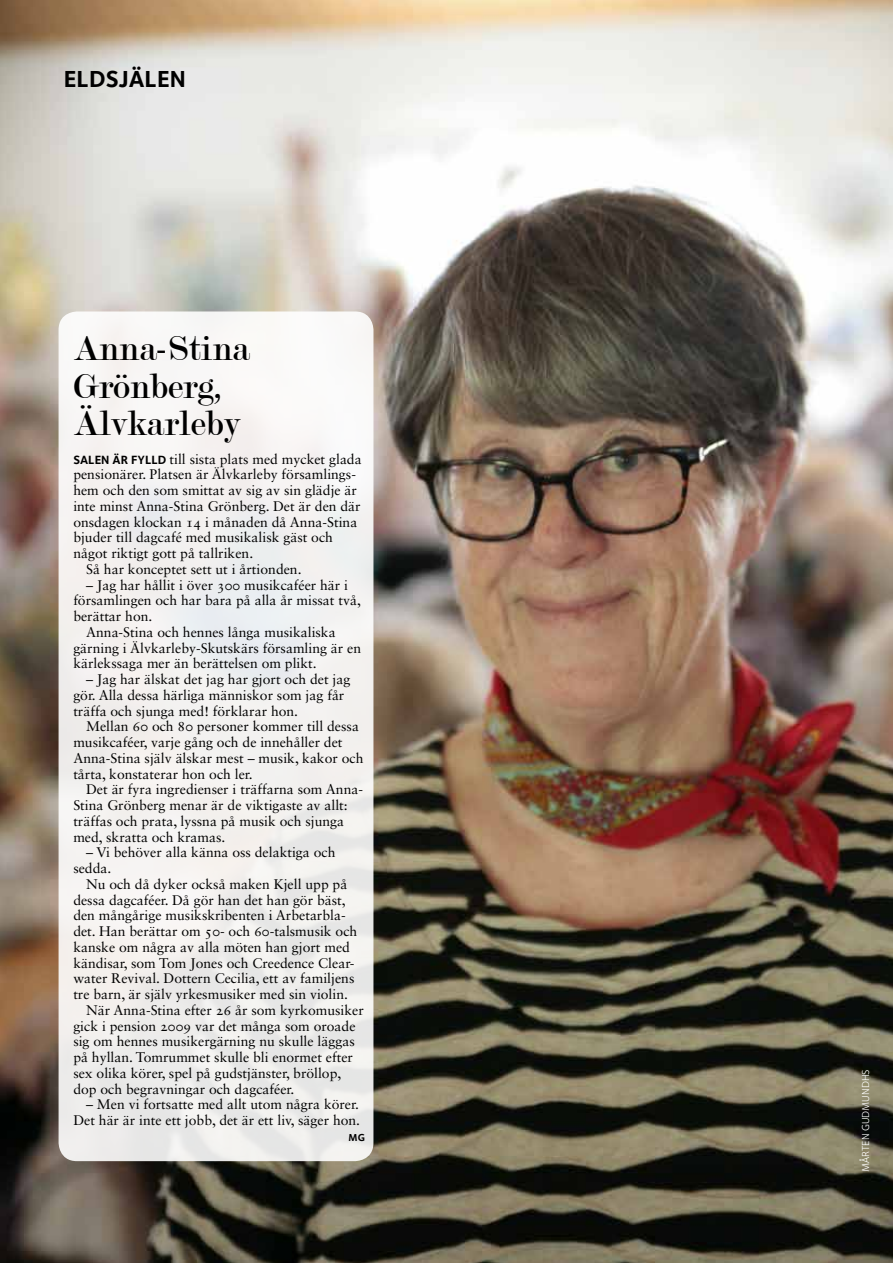
<style>
.page{position:relative;width:893px;height:1263px;background:#fff}
.page>*{position:absolute;margin:0;border:0;box-sizing:border-box;transform-origin:0 0}
.t1{font:37.5px/37.5px "Modern";color:#000}
.t2{font:700 24px "Foundry Sterling";color:#000}
.t3{font:13.95px/15.8px "Sabon LT Std";color:#000}
.t4{font:10.5px "Foundry Sterling";color:#fff}
.t5{font:700 10.5px "Foundry Sterling";color:#000}
.s1{font-family:"Foundry Sterling";font-weight:700;font-size:12.3px}
</style>
<div class="page">
<img style="left:0;top:0;width:893px;height:1263px">
<div style="left:59px;top:311px;width:314px;height:850px;background:linear-gradient(to right,#f3f1ef,#f1f1f0);border-radius:18px"></div>
<h2 class="t2" style="left:64px;top:64px;width:124px">ELDSJÄLEN</h2>
<h1 class="t1" style="left:73px;top:330px;width:178px">Anna-Stina<br>Grönberg,<br>Älvkarleby</h1>
<p class="t3" style="left:73px;top:451px;width:290px"><span class="s1">SALEN ÄR FYLLD</span> till sista plats med mycket glada</p>
<p class="t3" style="left:73px;top:466px;width:284px">pensionärer. Platsen är Älvkarleby församlings-</p>
<p class="t3" style="left:73px;top:482px;width:285px">hem och den som smittat av sig av sin glädje är</p>
<p class="t3" style="left:73px;top:498px;width:289px">inte minst Anna-Stina Grönberg. Det är den där</p>
<p class="t3" style="left:73px;top:514px;width:285px">onsdagen klockan 14 i månaden då Anna-Stina</p>
<p class="t3" style="left:73px;top:529px;width:261px">bjuder till dagcafé med musikalisk gäst och</p>
<p class="t3" style="left:73px;top:545px;width:181px">något riktigt gott på tallriken.</p>
<p class="t3" style="left:86px;top:561px;width:217px">Så har konceptet sett ut i årtionden.</p>
<p class="t3" style="left:86px;top:577px;width:264px">– Jag har hållit i över 300 musikcaféer här i</p>
<p class="t3" style="left:73px;top:592px;width:289px">församlingen och har bara på alla år missat två,</p>
<p class="t3" style="left:73px;top:608px;width:81px">berättar hon.</p>
<p class="t3" style="left:86px;top:624px;width:251px">Anna-Stina och hennes långa musikaliska</p>
<p class="t3" style="left:73px;top:640px;width:289px">gärning i Älvkarleby-Skutskärs församling är en</p>
<p class="t3" style="left:73px;top:655px;width:245px">kärlekssaga mer än berättelsen om plikt.</p>
<p class="t3" style="left:73px;top:671px;width:279px;text-indent:13px">– Jag har älskat det jag har gjort och det jag gör. Alla dessa härliga människor som jag får träffa och sjunga med! förklarar hon.</p>
<p class="t3" style="left:73px;top:718px;width:292px;text-indent:13px">Mellan 60 och 80 personer kommer till dessa musikcaféer, varje gång och de innehåller det Anna-Stina själv älskar mest – musik, kakor och tårta, konstaterar hon och ler.</p>
<p class="t3" style="left:73px;top:781px;width:291px;text-indent:13px">Det är fyra ingredienser i träffarna som Anna-Stina Grönberg menar är de viktigaste av allt: träffas och prata, lyssna på musik och sjunga med, skratta och kramas.</p>
<p class="t3" style="left:73px;top:844px;width:264px;text-indent:13px">– Vi behöver alla känna oss delaktiga och sedda.</p>
<p class="t3" style="left:86px;top:876px;width:263px">Nu och då dyker också maken Kjell upp på</p>
<p class="t3" style="left:73px;top:892px;width:274px">dessa dagcaféer. Då gör han det han gör bäst,</p>
<p class="t3" style="left:73px;top:907px;width:274px">den mångårige musikskribenten i Arbetarbla-</p>
<p class="t3" style="left:73px;top:923px;width:285px">det. Han berättar om 50- och 60-talsmusik och</p>
<p class="t3" style="left:73px;top:939px;width:278px">kanske om några av alla möten han gjort med</p>
<p class="t3" style="left:73px;top:955px;width:283px">kändisar, som Tom Jones och Creedence Clear-</p>
<p class="t3" style="left:73px;top:970px;width:283px">water Revival. Dottern Cecilia, ett av familjens</p>
<p class="t3" style="left:73px;top:986px;width:276px">tre barn, är själv yrkesmusiker med sin violin.</p>
<p class="t3" style="left:86px;top:1002px;width:279px">När Anna-Stina efter 26 år som kyrkomusiker</p>
<p class="t3" style="left:73px;top:1018px;width:284px">gick i pension 2009 var det många som oroade</p>
<p class="t3" style="left:73px;top:1033px;width:283px">sig om hennes musikergärning nu skulle läggas</p>
<p class="t3" style="left:73px;top:1049px;width:281px">på hyllan. Tomrummet skulle bli enormet efter</p>
<p class="t3" style="left:73px;top:1065px;width:270px">sex olika körer, spel på gudstjänster, bröllop,</p>
<p class="t3" style="left:73px;top:1081px;width:222px">dop och begravningar och dagcaféer.</p>
<p class="t3" style="left:73px;top:1096px;width:288px;text-align:right">– Men vi fortsatte med allt utom några körer.<br>Det här är inte ett jobb, det är ett liv, säger hon.</p>
<p class="t5" style="left:349px;top:1131px;width:18px">MG</p>
<p class="t4" style="left:859px;top:1172px;width:104px;rotate:-90deg">MÅRTEN GUDMUNDHS</p>
</div>
